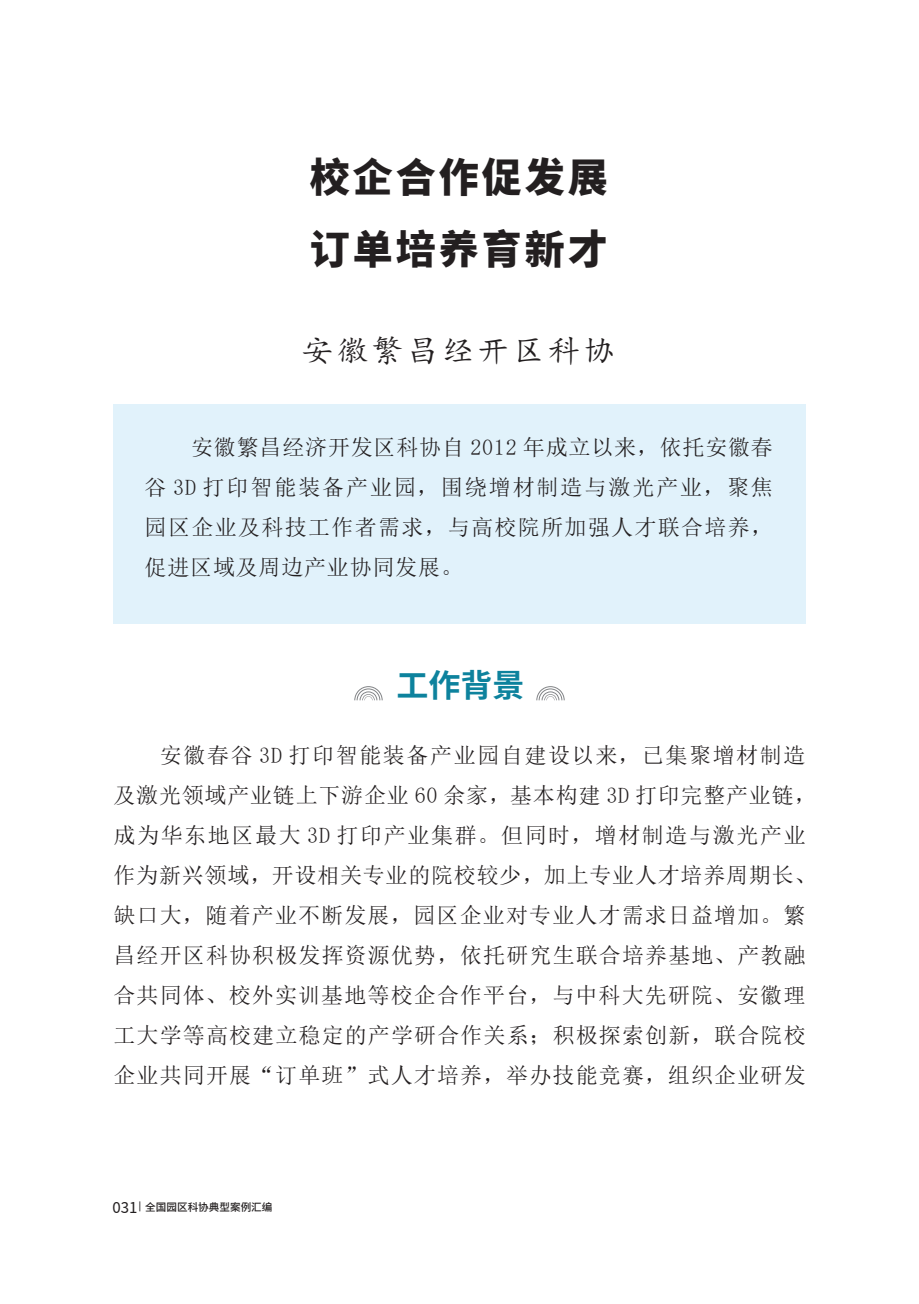
<style>
.page{position:relative;width:919px;height:1304px;background:#fff}
.page>*{position:absolute;margin:0;border:0;box-sizing:border-box;transform-origin:0 0}
.t1{font:800 40px "Source Han Sans CN";letter-spacing:.075em;color:#231f20}
.t2{font:32px "Kai Ti";letter-spacing:.1em;color:#231f20}
.t3{font:700 32px "Source Han Sans CN";color:#0d829d}
.t4{font:22px/40px "Sim Sun";letter-spacing:.05em;color:#231f20;text-align:justify}
.t5{font:500 10.6px "Source Han Sans CN";color:#231f20}
.s1{font-weight:400;font-size:15px}
.s2{font-family:"Sim Hei";font-weight:400;font-size:10px}
</style>
<div class="page">
<div style="left:113px;top:404px;width:692px;height:220px;background:#e1f2fb"></div>
<svg style="left:354px;top:686px;width:28px;height:14px"></svg>
<svg style="left:536px;top:686px;width:28px;height:14px"></svg>
<p class="t1" style="left:310px;top:155px;width:300px">校企合作促发展</p>
<p class="t1" style="left:310px;top:227px;width:300px">订单培养育新才</p>
<p class="t2" style="left:301px;top:335px;width:315px">安徽繁昌经开区科协</p>
<p class="t4" style="left:145px;top:428px;width:629px;text-indent:46px">安徽繁昌经济开发区科协自 2012 年成立以来，依托安徽春谷 3D 打印智能装备产业园，围绕增材制造与激光产业，聚焦园区企业及科技工作者需求，与高校院所加强人才联合培养，促进区域及周边产业协同发展。</p>
<p class="t3" style="left:396px;top:667px;width:130px">工作背景</p>
<p class="t4" style="left:113px;top:736px;width:704px;text-align:left;text-indent:46px">安徽春谷 3D 打印智能装备产业园自建设以来，已集聚增材制造及激光领域产业链上下游企业 60 余家，基本构建 3D 打印完整产业链，成为华东地区最大 3D 打印产业集群。但同时，增材制造与激光产业作为新兴领域，开设相关专业的院校较少，加上专业人才培养周期长、缺口大，随着产业不断发展，园区企业对专业人才需求日益增加。繁昌经开区科协积极发挥资源优势，依托研究生联合培养基地、产教融合共同体、校外实训基地等校企合作平台，与中科大先研院、安徽理工大学等高校建立稳定的产学研合作关系；积极探索创新，联合院校企业共同开展“订单班”式人才培养，举办技能竞赛，组织企业研发</p>
<p class="t5" style="left:113px;top:1201px;width:161px"><span class="s1">031</span><span class="s2">|</span> 全国园区科协典型案例汇编</p>
</div>
